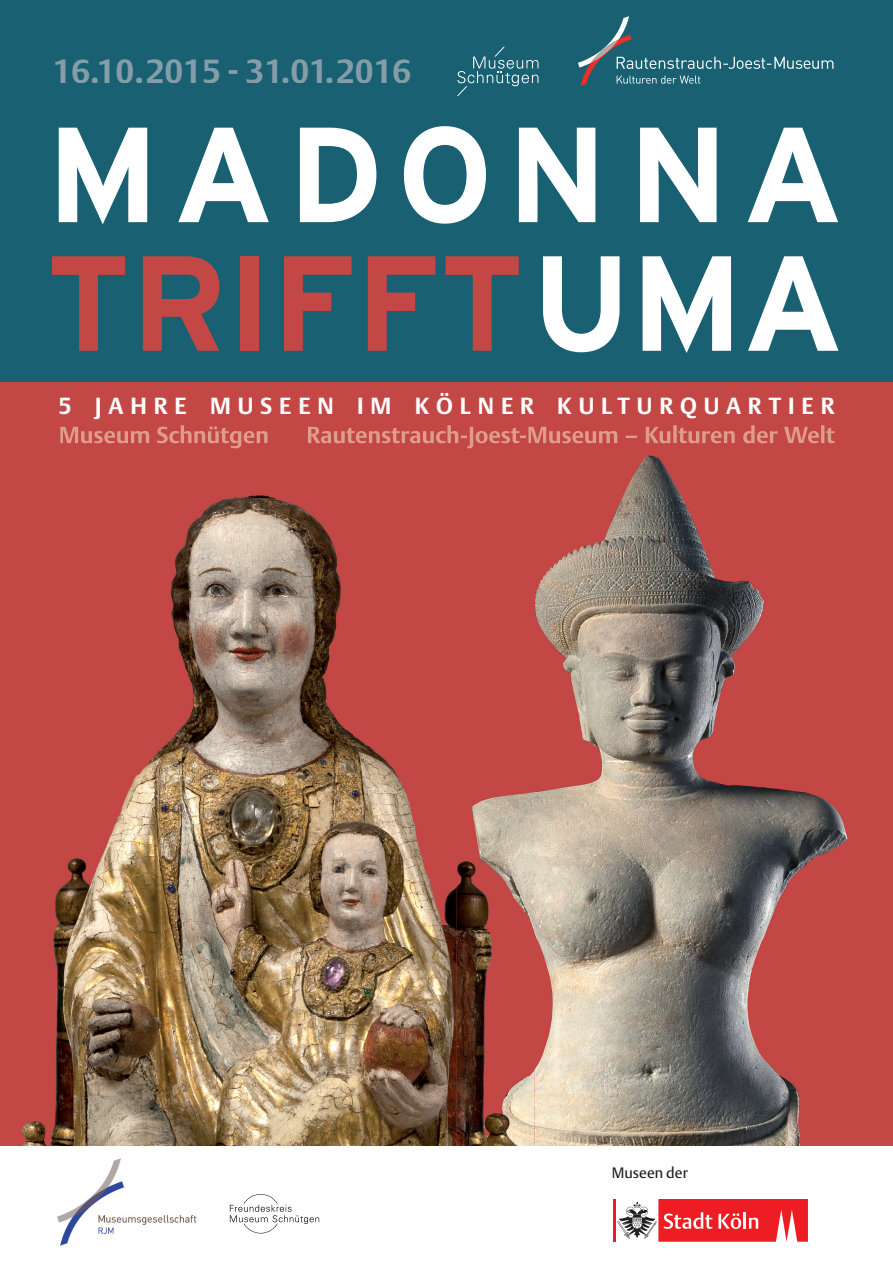
<style>
.page{position:relative;width:893px;height:1263px;background:#186072}
.page>*{position:absolute;margin:0;border:0;box-sizing:border-box;transform-origin:0 0}
.t1{font:700 135px "Interstate";letter-spacing:-.005em;color:#c34744}
.t2{font:700 135px "Interstate";letter-spacing:.1em;color:#fff}
.t3{font:700 33px "DTL Argo T";color:#869ca9}
.t4{font:700 23.1px "DTL Argo T";letter-spacing:.3em;color:#fff}
.t5{font:15px "Argo DTL";color:#231f20}
.s1{color:#fff}
</style>
<div class="page">
<div style="left:0;top:382px;width:893px;height:764px;background:#c34744"></div>
<img style="left:534px;top:436px;width:284px;height:504px">
<img style="left:818px;top:431px;width:30px;height:425px">
<img style="left:534px;top:940px;width:266px;height:206px">
<img style="left:21px;top:448px;width:436px;height:698px">
<img style="left:457px;top:448px;width:77px;height:698px">
<div style="left:0;top:1146px;width:893px;height:117px;background:#fff"></div>
<hr style="left:614px;top:1199px;width:2px;height:43px;background:#ee1d23">
<svg style="left:617px;top:1199px;width:191px;height:43px"></svg>
<img style="left:57px;top:1158px;width:140px;height:88px">
<svg style="left:230px;top:1194px;width:89px;height:39px"></svg>
<img style="left:60px;top:425px;width:208px;height:23px">
<img style="left:534px;top:426px;width:85px;height:22px">
<img style="left:308px;top:425px;width:226px;height:23px">
<img style="left:626px;top:425px;width:208px;height:18px">
<svg style="left:457px;top:47px;width:81px;height:49px"></svg>
<svg style="left:578px;top:16px;width:255px;height:70px"></svg>
<h2 class="t3" style="left:53px;top:51px;width:360px">16.10.2015 - 31.01.2016</h2>
<h1 class="t2" style="left:47px;top:99px;width:798px">MADONNA</h1>
<h1 class="t1" style="left:46px;top:228px;width:799px">TRIFFT <span class="s1">UMA</span></h1>
<p class="t4" style="left:58px;top:392px;width:778px">5 JAHRE MUSEEN IM KÖLNER KULTURQUARTIER</p>
<p class="t5" style="left:612px;top:1164px;width:78px">Museen der</p>
</div>
